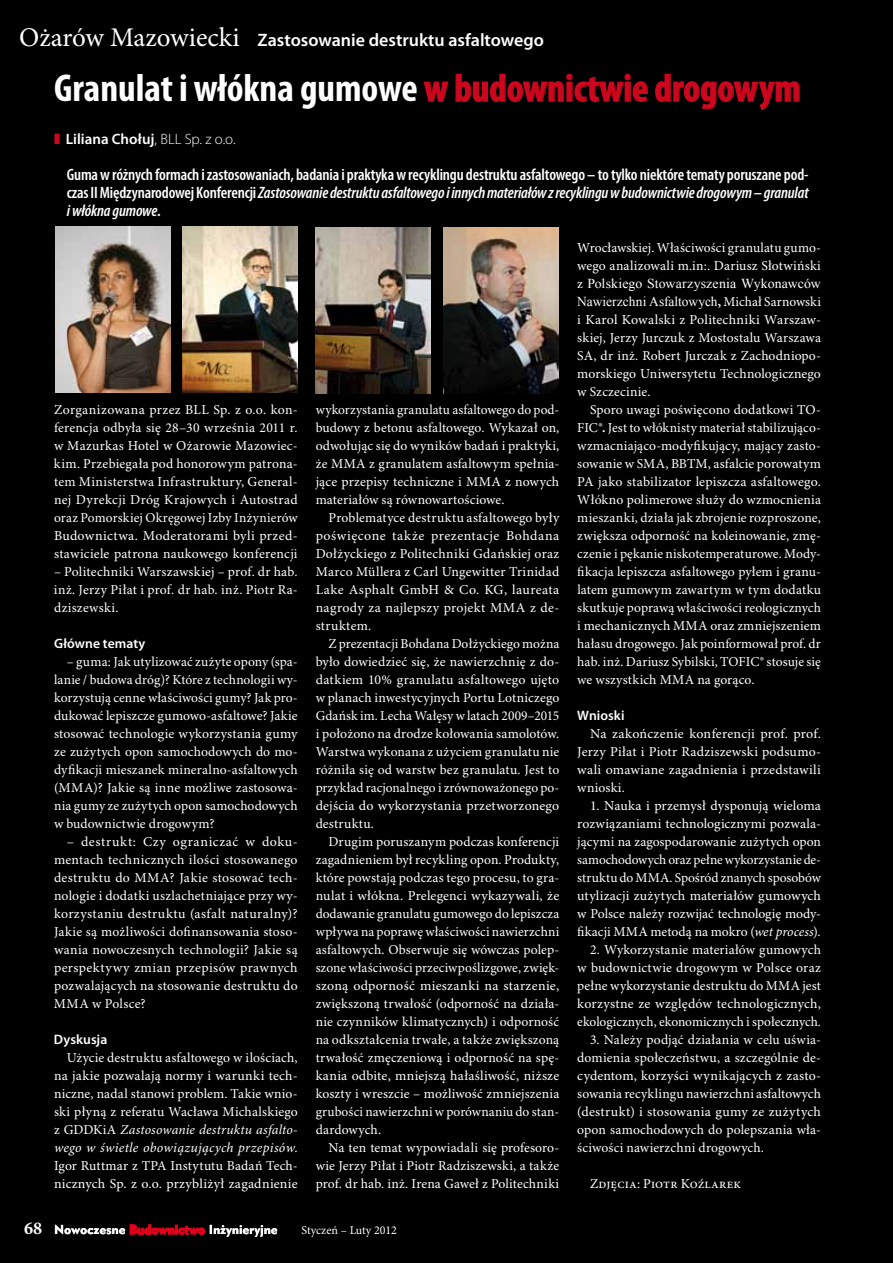
<style>
.page{position:relative;width:893px;height:1263px;background:#000}
.page>*{position:absolute;margin:0;border:0;box-sizing:border-box;transform-origin:0 0}
.t1{font:700 condensed 39px "Myriad Pro";color:#fff}
.t2{font:600 18px "Myriad Pro";color:#fff}
.t3{font:600 condensed 16.5px/18px "Myriad Pro";letter-spacing:-.01em;color:#fff;text-align:justify}
.t4{font:600 15px "Myriad Pro";color:#fff}
.t5{font:13.65px/18px "Minion Pro";letter-spacing:.01em;color:#fff;text-align:justify}
.t6{font:13.65px/18px "Times New Roman";letter-spacing:.005em;color:#fff}
.t7{font:600 13.65px "Myriad Pro";letter-spacing:.005em;color:#fff}
.t8{font:12px "Geometr 415 Blk PL";color:#fff}
.t9{font:12px "Minion Pro";color:#fff}
.s1{font-family:"Minion Pro";font-weight:400;font-size:27px}
.s2{color:#cd071e}
.s3{font-weight:300}
.s4{font-style:italic}
.s5{font-family:"Minion Pro";font-weight:700;font-size:18px}
.s6{color:#e2001a}
.s7{font-family:"Minion Pro"}
.s8{font-family:"Minion Pro";font-weight:700}
.s9{font-weight:700}
</style>
<div class="page">
<svg style="left:55px;top:1224px;width:222px;height:13px"></svg>
<svg style="left:424px;top:81px;width:25px;height:21px"></svg>
<svg style="left:455px;top:74px;width:193px;height:28px"></svg>
<svg style="left:655px;top:74px;width:145px;height:36px"></svg>
<img style="left:55px;top:227px;width:115px;height:166px">
<img style="left:183px;top:227px;width:115px;height:166px">
<img style="left:316px;top:228px;width:114px;height:166px">
<img style="left:443px;top:228px;width:115px;height:166px">
<h2 class="t2" style="left:19px;top:30px;width:526px"><span class="s1">Ożarów Mazowiecki</span> Zastosowanie destruktu asfaltowego</h2>
<h1 class="t1" style="left:54px;top:67px;width:748px">Granulat i włókna gumowe <span class="s2">w budownictwie drogowym</span></h1>
<p class="t4" style="left:54px;top:131px;width:183px"><span class="s2">❚</span> Liliana Chołuj<span class="s3">, BLL Sp. z o.o.</span></p>
<p class="t3" style="left:67px;top:166px;width:743px">Guma w różnych formach i zastosowaniach, badania i praktyka w recyklingu destruktu asfaltowego – to tylko niektóre tematy poruszane pod&shy;czas II Międzynarodowej Konferencji <span class="s4">Zastosowanie destruktu asfaltowego i innych materiałów z recyklingu w budownictwie drogowym – granulat i włókna gumowe</span>.</p>
<p class="t5" style="left:54px;top:401px;width:245px">Zorganizowana przez BLL Sp. z o.o. kon&shy;ferencja odbyła się 28–30 września 2011 r. w Mazurkas Hotel w Ożarowie Mazowiec&shy;kim. Przebiegała pod honorowym patrona&shy;tem Ministerstwa Infrastruktury, General&shy;nej Dyrekcji Dróg Krajowych i Autostrad oraz Pomorskiej Okręgowej Izby Inżynierów Budownictwa. Moderatorami byli przed&shy;stawiciele patrona naukowego konferencji</p>
<p class="t5" style="left:54px;top:563px;width:245px">– Politechniki Warszawskiej – prof. dr hab. inż. Jerzy Piłat i prof. dr hab. inż. Piotr Ra&shy;dziszewski.</p>
<p class="t7" style="left:54px;top:636px;width:93px">Główne tematy</p>
<p class="t5" style="left:54px;top:653px;width:245px;text-indent:13px">– guma: Jak utylizować zużyte opony (spa&shy;lanie / budowa dróg)? Które z technologii wy&shy;korzystują cenne właściwości gumy? Jak pro&shy;dukować lepiszcze gumowo-asfaltowe? Jakie stosować technologie wykorzystania gumy ze zużytych opon samochodowych do mo&shy;dyfikacji mieszanek mineralno-asfaltowych (MMA)? Jakie są inne możliwe zastosowa&shy;nia gumy ze zużytych opon samochodowych w budownictwie drogowym?</p>
<p class="t5" style="left:54px;top:833px;width:245px;text-indent:13px">– destrukt: Czy ograniczać w doku&shy;mentach technicznych ilości stosowanego destruktu do MMA? Jakie stosować tech&shy;nologie i dodatki uszlachetniające przy wy&shy;korzystaniu destruktu (asfalt naturalny)?<br>Jakie są możliwości dofinansowania stoso&shy;wania nowoczesnych technologii? Jakie są perspektywy zmian przepisów prawnych pozwalających na stosowanie destruktu do MMA w Polsce?</p>
<p class="t7" style="left:54px;top:1032px;width:55px">Dyskusja</p>
<p class="t5" style="left:54px;top:1049px;width:245px;text-indent:13px">Użycie destruktu asfaltowego w ilościach, na jakie pozwalają normy i warunki tech&shy;niczne, nadal stanowi problem. Takie wnio&shy;ski płyną z referatu Wacława Michalskiego z GDDKiA <span class="s4">Zastosowanie destruktu asfalto&shy;wego w świetle obowiązujących przepisów</span>.<br>Igor Ruttmar z TPA Instytutu Badań Tech&shy;nicznych Sp. z o.o. przybliżył zagadnienie</p>
<p class="t5" style="left:316px;top:401px;width:245px">wykorzystania granulatu asfaltowego do pod&shy;budowy z betonu asfaltowego. Wykazał on, odwołując się do wyników badań i praktyki, że MMA z granulatem asfaltowym spełnia&shy;jące przepisy techniczne i MMA z nowych materiałów są równowartościowe.</p>
<p class="t5" style="left:316px;top:509px;width:245px;text-indent:13px">Problematyce destruktu asfaltowego były poświęcone także prezentacje Bohdana Dołżyckiego z Politechniki Gdańskiej oraz Marco Müllera z Carl Ungewitter Trinidad Lake Asphalt GmbH &amp; Co. KG, laureata nagrody za najlepszy projekt MMA z de&shy;struktem.</p>
<p class="t5" style="left:316px;top:635px;width:245px;text-indent:13px">Z prezentacji Bohdana Dołżyckiego można było dowiedzieć się, że nawierzchnię z do&shy;datkiem 10% granulatu asfaltowego ujęto w planach inwestycyjnych Portu Lotniczego Gdańsk im. Lecha Wałęsy w latach 2009–2015 i położono na drodze kołowania samolotów.<br>Warstwa wykonana z użyciem granulatu nie różniła się od warstw bez granulatu. Jest to przykład racjonalnego i zrównoważonego po&shy;dejścia do wykorzystania przetworzonego destruktu.</p>
<p class="t5" style="left:316px;top:833px;width:245px;text-indent:13px">Drugim poruszanym podczas konferencji zagadnieniem był recykling opon. Produkty, które powstają podczas tego procesu, to gra&shy;nulat i włókna. Prelegenci wykazywali, że dodawanie granulatu gumowego do lepiszcza wpływa na poprawę właściwości nawierzchni asfaltowych. Obserwuje się wówczas polep&shy;szone właściwości przeciwpoślizgowe, zwięk&shy;szoną odporność mieszanki na starzenie, zwiększoną trwałość (odporność na działa&shy;nie czynników klimatycznych) i odporność na odkształcenia trwałe, a także zwiększoną trwałość zmęczeniową i odporność na spę&shy;kania odbite, mniejszą hałaśliwość, niższe koszty i wreszcie – możliwość zmniejszenia grubości nawierzchni w porównaniu do stan&shy;dardowych.</p>
<p class="t5" style="left:316px;top:1139px;width:245px;text-indent:13px">Na ten temat wypowiadali się profesoro&shy;wie Jerzy Piłat i Piotr Radziszewski, a także prof. dr hab. inż. Irena Gaweł z Politechniki</p>
<p class="t8" style="left:24px;top:1221px;width:255px"><span class="s5">68</span> Nowoczesne <span class="s6">Budownictwo</span> Inżynieryjne</p>
<p class="t9" style="left:302px;top:1223px;width:97px">Styczeń – Luty 2012</p>
<p class="t5" style="left:577px;top:239px;width:245px">Wrocławskiej. Właściwości granulatu gumo&shy;wego analizowali m.in:. Dariusz Słotwiński</p>
<p class="t6" style="left:577px;top:274px;width:245px"><span class="s7">z</span> Polskiego Stowarzyszenia Wykonawców<br>Nawierzchni Asfaltowych<span class="s8">,</span> <span class="s7">Michał Sarnowski</span></p>
<p class="t5" style="left:577px;top:311px;width:245px">i Karol Kowalski z Politechniki Warszaw&shy;skiej, Jerzy Jurczuk z Mostostalu Warszawa SA, dr inż. Robert Jurczak z Zachodniopo&shy;morskiego Uniwersytetu Technologicznego w Szczecinie.</p>
<p class="t5" style="left:577px;top:401px;width:245px;text-indent:13px">Sporo uwagi poświęcono dodatkowi TO-FIC®<span class="s9">.</span> Jest to włóknisty materiał stabilizująco&shy;wzmacniająco-modyfikujący, mający zasto&shy;sowanie w SMA, BBTM, asfalcie porowatym PA jako stabilizator lepiszcza asfaltowego.<br>Włókno polimerowe służy do wzmocnienia mieszanki, działa jak zbrojenie rozproszone, zwiększa odporność na koleinowanie, zmę&shy;czenie i pękanie niskotemperaturowe. Mody&shy;fikacja lepiszcza asfaltowego pyłem i granu&shy;latem gumowym zawartym w tym dodatku skutkuje poprawą właściwości reologicznych i mechanicznych MMA oraz zmniejszeniem hałasu drogowego. Jak poinformował prof. dr hab. inż. Dariusz Sybilski, TOFIC® stosuje się we wszystkich MMA na gorąco.</p>
<p class="t7" style="left:577px;top:708px;width:49px">Wnioski</p>
<p class="t5" style="left:577px;top:725px;width:245px;text-indent:13px">Na zakończenie konferencji prof. prof.<br>Jerzy Piłat i Piotr Radziszewski podsumo&shy;wali omawiane zagadnienia i przedstawili wnioski.</p>
<p class="t5" style="left:577px;top:797px;width:245px;text-indent:13px">1. Nauka i przemysł dysponują wieloma rozwiązaniami technologicznymi pozwala&shy;jącymi na zagospodarowanie zużytych opon samochodowych oraz pełnewykorzystanie de&shy;struktu do MMA. Spośród znanych sposobów utylizacji zużytych materiałów gumowych w Polsce należy rozwijać technologię mody&shy;fikacji MMA metodą na mokro (<span class="s4">wet process</span>).</p>
<p class="t5" style="left:577px;top:941px;width:245px;text-indent:13px">2. Wykorzystanie materiałów gumowych w budownictwie drogowym w Polsce oraz pełne wykorzystanie destruktu do MMA jest korzystne ze względów technologicznych, ekologicznych, ekonomicznych i społecznych.</p>
<p class="t5" style="left:577px;top:1031px;width:245px;text-indent:13px">3. Należy podjąć działania w celu uświa&shy;domienia społeczeństwu, a szczególnie de&shy;cydentom, korzyści wynikających z zasto&shy;sowania recyklingu nawierzchni asfaltowych (destrukt) i stosowania gumy ze zużytych opon samochodowych do polepszania wła&shy;ściwości nawierzchni drogowych.</p>
<p class="t5" style="left:590px;top:1175px;width:153px">Zdjęcia: Piotr Koźlarek</p>
</div>
